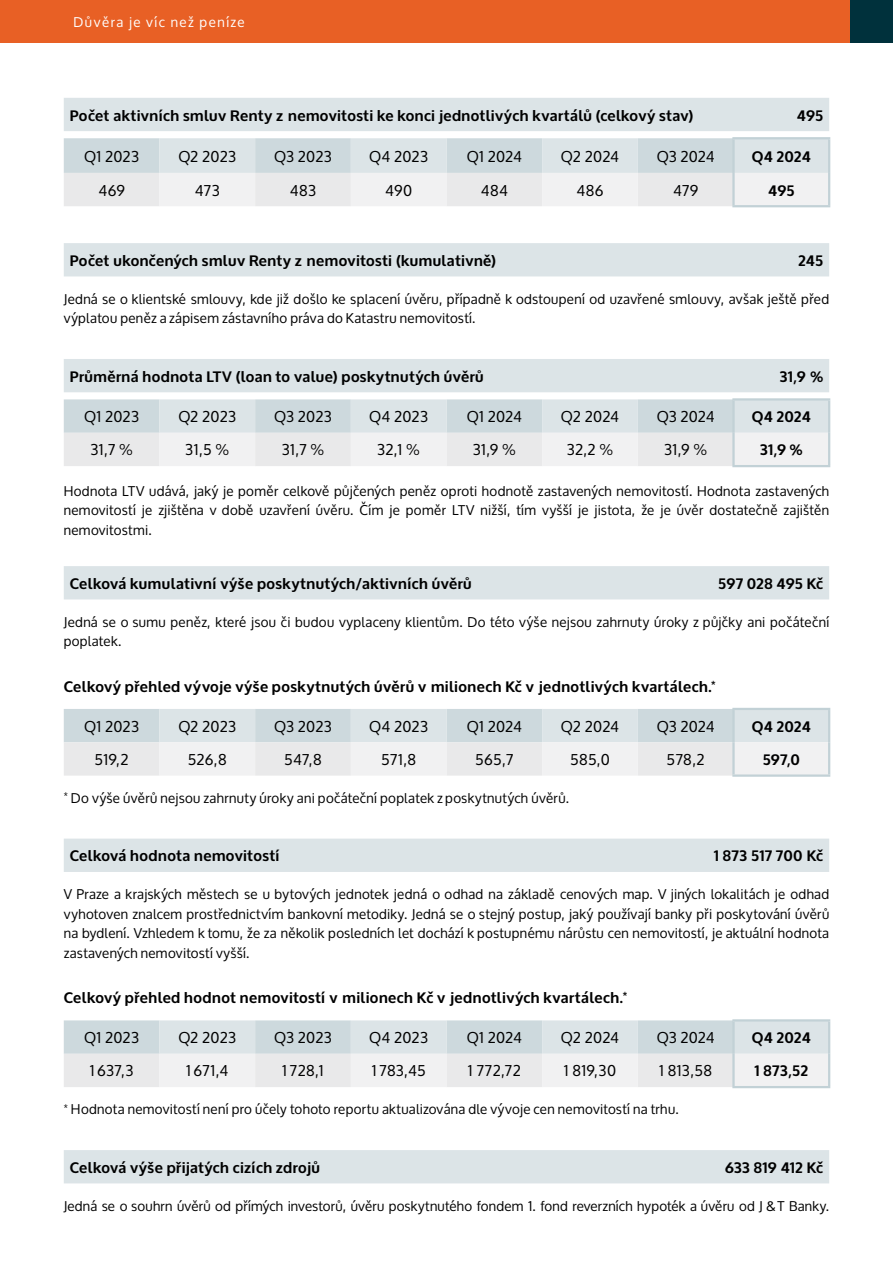
<style>
.page{position:relative;width:893px;height:1263px;background:#fff}
.page>*{position:absolute;margin:0;border:0;box-sizing:border-box;transform-origin:0 0}
.t1{font:700 15px "Oxygen";letter-spacing:.03em;color:#000}
.t2{font:15px "Oxygen";letter-spacing:.015em;color:#000}
.t3{font:700 15px "Oxygen";letter-spacing:.01em;color:#000}
.t4{font:13.5px/19.5px "Oxygen";letter-spacing:.02em;color:#000}
.t5{font:13.5px "Oxygen";letter-spacing:.115em;color:#fff}
</style>
<div class="page">
<div style="left:0;top:0;width:850px;height:43px;background:#e86025"></div>
<div style="left:850px;top:0;width:43px;height:43px;background:#00313c"></div>
<div style="left:64px;top:98px;width:765px;height:33px;background:#dce4e7"></div>
<svg style="left:64px;top:138px;width:764px;height:68px"></svg>
<hr style="left:732px;top:137px;width:98px;height:2px;background:#c2d1d6">
<hr style="left:732px;top:139px;width:3px;height:34px;background:#c2d1d6">
<hr style="left:828px;top:139px;width:2px;height:34px;background:#c2d1d6">
<hr style="left:732px;top:173px;width:3px;height:32px;background:#c2d1d6">
<hr style="left:828px;top:173px;width:2px;height:32px;background:#c2d1d6">
<hr style="left:732px;top:205px;width:98px;height:2px;background:#c2d1d6">
<div style="left:64px;top:243px;width:765px;height:33px;background:#dce4e7"></div>
<div style="left:64px;top:359px;width:765px;height:33px;background:#dce4e7"></div>
<svg style="left:64px;top:399px;width:764px;height:67px"></svg>
<hr style="left:732px;top:398px;width:98px;height:3px;background:#c2d1d6">
<hr style="left:732px;top:401px;width:3px;height:32px;background:#c2d1d6">
<hr style="left:828px;top:401px;width:2px;height:32px;background:#c2d1d6">
<hr style="left:732px;top:433px;width:3px;height:32px;background:#c2d1d6">
<hr style="left:828px;top:433px;width:2px;height:32px;background:#c2d1d6">
<hr style="left:732px;top:465px;width:98px;height:2px;background:#c2d1d6">
<div style="left:64px;top:566px;width:765px;height:33px;background:#dce4e7"></div>
<svg style="left:64px;top:709px;width:764px;height:67px"></svg>
<hr style="left:732px;top:708px;width:98px;height:2px;background:#c2d1d6">
<hr style="left:732px;top:710px;width:3px;height:32px;background:#c2d1d6">
<hr style="left:828px;top:710px;width:2px;height:32px;background:#c2d1d6">
<hr style="left:732px;top:742px;width:3px;height:32px;background:#c2d1d6">
<hr style="left:828px;top:742px;width:2px;height:32px;background:#c2d1d6">
<hr style="left:732px;top:774px;width:98px;height:3px;background:#c2d1d6">
<div style="left:64px;top:839px;width:765px;height:33px;background:#dce4e7"></div>
<svg style="left:64px;top:1020px;width:764px;height:67px"></svg>
<hr style="left:732px;top:1019px;width:98px;height:2px;background:#c2d1d6">
<hr style="left:732px;top:1021px;width:3px;height:33px;background:#c2d1d6">
<hr style="left:828px;top:1021px;width:2px;height:33px;background:#c2d1d6">
<hr style="left:732px;top:1054px;width:3px;height:32px;background:#c2d1d6">
<hr style="left:828px;top:1054px;width:2px;height:32px;background:#c2d1d6">
<hr style="left:732px;top:1086px;width:98px;height:2px;background:#c2d1d6">
<div style="left:64px;top:1150px;width:765px;height:33px;background:#dce4e7"></div>
<p class="t5" style="left:73px;top:14px;width:173px">Důvěra je víc než peníze</p>
<p class="t1" style="left:70px;top:106px;width:625px">Počet aktivních smluv Renty z nemovitosti ke konci jednotlivých kvartálů (celkový stav)</p>
<p class="t1" style="left:797px;top:106px;width:28px">495</p>
<p class="t2" style="left:84px;top:148px;width:56px">Q1 2023</p>
<p class="t2" style="left:178px;top:148px;width:59px">Q2 2023</p>
<p class="t2" style="left:274px;top:148px;width:59px">Q3 2023</p>
<p class="t2" style="left:369px;top:148px;width:61px">Q4 2023</p>
<p class="t2" style="left:467px;top:148px;width:57px">Q1 2024</p>
<p class="t2" style="left:561px;top:148px;width:60px">Q2 2024</p>
<p class="t2" style="left:657px;top:148px;width:59px">Q3 2024</p>
<p class="t1" style="left:752px;top:148px;width:60px">Q4 2024</p>
<p class="t2" style="left:98px;top:182px;width:28px">469</p>
<p class="t2" style="left:195px;top:182px;width:26px">473</p>
<p class="t2" style="left:290px;top:182px;width:28px">483</p>
<p class="t2" style="left:385px;top:182px;width:28px">490</p>
<p class="t2" style="left:481px;top:182px;width:29px">484</p>
<p class="t2" style="left:576px;top:182px;width:29px">486</p>
<p class="t2" style="left:673px;top:182px;width:27px">479</p>
<p class="t1" style="left:768px;top:181px;width:28px">495</p>
<p class="t1" style="left:70px;top:251px;width:428px">Počet ukončených smluv Renty z nemovitosti (kumulativně)</p>
<p class="t1" style="left:798px;top:251px;width:26px">245</p>
<p class="t4" style="left:64px;top:289px;width:767px">Jedná se o klientské smlouvy, kde již došlo ke splacení úvěru, případně k odstoupení od uzavřené smlouvy, avšak ještě před výplatou peněz a zápisem zástavního práva do Katastru nemovitostí.</p>
<p class="t1" style="left:70px;top:367px;width:415px">Průměrná hodnota LTV (loan to value) poskytnutých úvěrů</p>
<p class="t1" style="left:780px;top:367px;width:45px">31,9 %</p>
<p class="t2" style="left:84px;top:408px;width:56px">Q1 2023</p>
<p class="t2" style="left:178px;top:408px;width:59px">Q2 2023</p>
<p class="t2" style="left:274px;top:408px;width:59px">Q3 2023</p>
<p class="t2" style="left:369px;top:408px;width:61px">Q4 2023</p>
<p class="t2" style="left:467px;top:408px;width:57px">Q1 2024</p>
<p class="t2" style="left:561px;top:408px;width:60px">Q2 2024</p>
<p class="t2" style="left:657px;top:408px;width:59px">Q3 2024</p>
<p class="t1" style="left:752px;top:407px;width:60px">Q4 2024</p>
<p class="t2" style="left:90px;top:441px;width:44px">31,7 %</p>
<p class="t2" style="left:185px;top:441px;width:45px">31,5 %</p>
<p class="t2" style="left:282px;top:441px;width:44px">31,7 %</p>
<p class="t2" style="left:377px;top:441px;width:44px">32,1 %</p>
<p class="t2" style="left:473px;top:441px;width:45px">31,9 %</p>
<p class="t2" style="left:567px;top:441px;width:48px">32,2 %</p>
<p class="t2" style="left:664px;top:441px;width:45px">31,9 %</p>
<p class="t1" style="left:760px;top:441px;width:44px">31,9 %</p>
<p class="t4" style="left:64px;top:481px;width:767px;text-align:justify">Hodnota LTV udává, jaký je poměr celkově půjčených peněz oproti hodnotě zastavených nemovitostí. Hodnota zastavených nemovitostí je zjištěna v době uzavření úvěru. Čím je poměr LTV nižší, tím vyšší je jistota, že je úvěr dostatečně zajištěn nemovitostmi.</p>
<p class="t1" style="left:70px;top:574px;width:403px">Celková kumulativní výše poskytnutých/aktivních úvěrů</p>
<p class="t3" style="left:718px;top:574px;width:106px">597 028 495 Kč</p>
<p class="t4" style="left:64px;top:612px;width:767px">Jedná se o sumu peněz, které jsou či budou vyplaceny klientům. Do této výše nejsou zahrnuty úroky z půjčky ani počáteční poplatek.</p>
<p class="t1" style="left:64px;top:677px;width:653px">Celkový přehled vývoje výše poskytnutých úvěrů v milionech Kč v jednotlivých kvartálech.<sup>*</sup></p>
<p class="t2" style="left:84px;top:718px;width:56px">Q1 2023</p>
<p class="t2" style="left:178px;top:718px;width:59px">Q2 2023</p>
<p class="t2" style="left:274px;top:718px;width:59px">Q3 2023</p>
<p class="t2" style="left:369px;top:718px;width:61px">Q4 2023</p>
<p class="t2" style="left:467px;top:718px;width:57px">Q1 2024</p>
<p class="t2" style="left:561px;top:718px;width:60px">Q2 2024</p>
<p class="t2" style="left:657px;top:718px;width:59px">Q3 2024</p>
<p class="t1" style="left:752px;top:717px;width:60px">Q4 2024</p>
<p class="t2" style="left:95px;top:751px;width:36px">519,2</p>
<p class="t2" style="left:188px;top:751px;width:40px">526,8</p>
<p class="t2" style="left:284px;top:751px;width:39px">547,8</p>
<p class="t2" style="left:381px;top:751px;width:37px">571,8</p>
<p class="t2" style="left:475px;top:751px;width:40px">565,7</p>
<p class="t2" style="left:570px;top:751px;width:41px">585,0</p>
<p class="t2" style="left:667px;top:751px;width:40px">578,2</p>
<p class="t1" style="left:763px;top:750px;width:39px">597,0</p>
<p class="t4" style="left:64px;top:788px;width:507px"><sup>*</sup> Do výše úvěrů nejsou zahrnuty úroky ani počáteční poplatek z poskytnutých úvěrů.</p>
<p class="t1" style="left:70px;top:847px;width:212px">Celková hodnota nemovitostí</p>
<p class="t1" style="left:714px;top:847px;width:111px">1 873 517 700 Kč</p>
<p class="t4" style="left:64px;top:885px;width:767px;text-align:justify">V Praze a krajských městech se u bytových jednotek jedná o odhad na základě cenových map. V jiných lokalitách je odhad vyhotoven znalcem prostřednictvím bankovní metodiky. Jedná se o stejný postup, jaký používají banky při poskytování úvěrů na bydlení. Vzhledem k tomu, že za několik posledních let dochází k postupnému nárůstu cen nemovitostí, je aktuální hodnota zastavených nemovitostí vyšší.</p>
<p class="t1" style="left:64px;top:989px;width:565px">Celkový přehled hodnot nemovitostí v milionech Kč v jednotlivých kvartálech.<sup>*</sup></p>
<p class="t2" style="left:84px;top:1029px;width:56px">Q1 2023</p>
<p class="t2" style="left:178px;top:1029px;width:59px">Q2 2023</p>
<p class="t2" style="left:274px;top:1029px;width:59px">Q3 2023</p>
<p class="t2" style="left:369px;top:1029px;width:61px">Q4 2023</p>
<p class="t2" style="left:467px;top:1029px;width:57px">Q1 2024</p>
<p class="t2" style="left:561px;top:1029px;width:60px">Q2 2024</p>
<p class="t2" style="left:657px;top:1029px;width:59px">Q3 2024</p>
<p class="t1" style="left:752px;top:1028px;width:60px">Q4 2024</p>
<p class="t2" style="left:90px;top:1062px;width:45px">1 637,3</p>
<p class="t2" style="left:186px;top:1062px;width:44px">1 671,4</p>
<p class="t2" style="left:282px;top:1062px;width:43px">1 728,1</p>
<p class="t2" style="left:372px;top:1062px;width:55px">1 783,45</p>
<p class="t2" style="left:468px;top:1062px;width:55px">1 772,72</p>
<p class="t2" style="left:564px;top:1062px;width:54px">1 819,30</p>
<p class="t2" style="left:659px;top:1062px;width:54px">1 813,58</p>
<p class="t1" style="left:755px;top:1062px;width:55px">1 873,52</p>
<p class="t4" style="left:64px;top:1100px;width:616px"><sup>*</sup> Hodnota nemovitostí není pro účely tohoto reportu aktualizována dle vývoje cen nemovitostí na trhu.</p>
<p class="t1" style="left:70px;top:1158px;width:252px">Celková výše přijatých cizích zdrojů</p>
<p class="t1" style="left:725px;top:1158px;width:100px">633 819 412 Kč</p>
<p class="t4" style="left:64px;top:1196px;width:767px">Jedná se o souhrn úvěrů od přímých investorů, úvěru poskytnutého fondem 1. fond reverzních hypoték a úvěru od J &amp;T Banky.</p>
</div>
